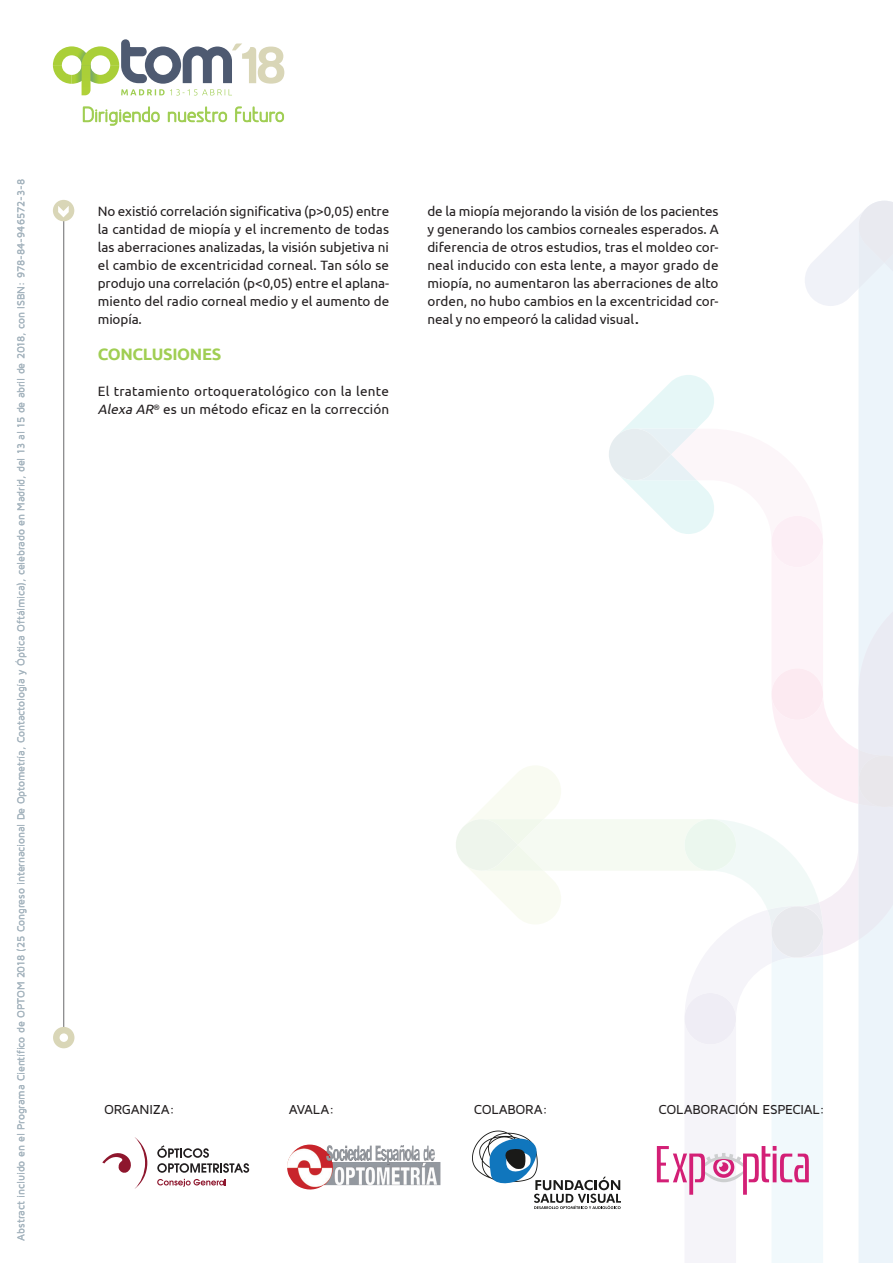
<style>
.page{position:relative;width:893px;height:1263px;background:#fff}
.page>*{position:absolute;margin:0;border:0;box-sizing:border-box;transform-origin:0 0}
.t1{font:19.65px "Greyscale Basic";color:#a0ce53}
.t2{font:700 16.5px "Ubuntu";letter-spacing:-.02em;color:#a0ce53}
.t3{font:13.5px/18px "Ubuntu";color:#231f20;text-align:justify}
.t4{font:500 13.5px "Maven Pro";letter-spacing:-.025em;color:#231f20}
.t5{font:500 10.5px "Maven Pro";letter-spacing:-.015em;color:#a5b4be}
.s1{font-style:italic}
.s2{font-family:"Arial";font-size:20.25px}
</style>
<div class="page">
<hr style="left:63px;top:209px;width:1px;height:828px;background:#69696c">
<div style="left:53px;top:200px;width:21px;height:21px;background:#d9d6b7;border-radius:50%"></div>
<svg style="left:58px;top:206px;width:11px;height:11px"></svg>
<div style="left:53px;top:1027px;width:21px;height:21px;background:#d9d6b7;border-radius:50%"></div>
<div style="left:60px;top:1033px;width:8px;height:9px;background:#fff;border-radius:50%"></div>
<svg style="left:53px;top:39px;width:231px;height:56px"></svg>
<svg style="left:83px;top:106px;width:77px;height:20px"></svg>
<svg style="left:168px;top:106px;width:59px;height:16px"></svg>
<svg style="left:235px;top:106px;width:49px;height:16px"></svg>
<svg style="left:157px;top:1145px;width:92px;height:28px"></svg>
<svg style="left:157px;top:1179px;width:69px;height:8px"></svg>
<svg style="left:102px;top:1137px;width:45px;height:52px"></svg>
<img style="left:287px;top:1144px;width:153px;height:46px">
<svg style="left:456px;top:201px;width:437px;height:1062px"></svg>
<p class="t5" style="left:14px;top:1240px;width:1063px;rotate:-90deg">ABSTRACT INCLUIDO EN EL PROGRAMA CIENTÍFICO DE OPTOM 2018 (25 CONGRESO INTERNACIONAL DE OPTOMETRÍA, CONTACTOLOGÍA Y ÓPTICA OFTÁLMICA), CELEBRADO EN MADRID, DEL 13 AL 15 DE ABRIL DE 2018, CON ISBN: 978-84-946572-3-8</p>
<h1 class="t1" style="left:82px;top:103px;width:204px">Dirigiendo nuestro futuro</h1>
<p class="t3" style="left:98px;top:202px;width:293px">No existió correlación significativa (p&gt;0,05) entre la cantidad de miopía y el incremento de todas las aberraciones analizadas, la visión subjetiva ni el cambio de excentricidad corneal. Tan sólo se produjo una correlación (p&lt;0,05) entre el aplana&shy;miento del radio corneal medio y el aumento de miopía.</p>
<p class="t2" style="left:98px;top:344px;width:125px">CONCLUSIONES</p>
<p class="t3" style="left:98px;top:382px;width:293px">El tratamiento ortoqueratológico con la lente<br><span class="s1">Alexa AR</span><sup>®</sup> es un método eficaz en la corrección</p>
<p class="t3" style="left:427px;top:202px;width:293px">de la miopía mejorando la visión de los pacientes y generando los cambios corneales esperados. A diferencia de otros estudios, tras el moldeo cor&shy;neal inducido con esta lente, a mayor grado de miopía, no aumentaron las aberraciones de alto orden, no hubo cambios en la excentricidad cor&shy;neal y no empeoró la calidad visual<span class="s2">.</span></p>
<p class="t4" style="left:104px;top:1101px;width:72px">ORGANIZA:</p>
<p class="t4" style="left:289px;top:1101px;width:47px">AVALA:</p>
<p class="t4" style="left:474px;top:1101px;width:76px">COLABORA:</p>
<p class="t4" style="left:659px;top:1101px;width:10px">COLABORACIÓN</p>
<p class="t4" style="left:762px;top:1101px;width:38px">ESPECIAL</p>
<p class="t4" style="left:819px;top:1101px;width:7px">:</p>
</div>
